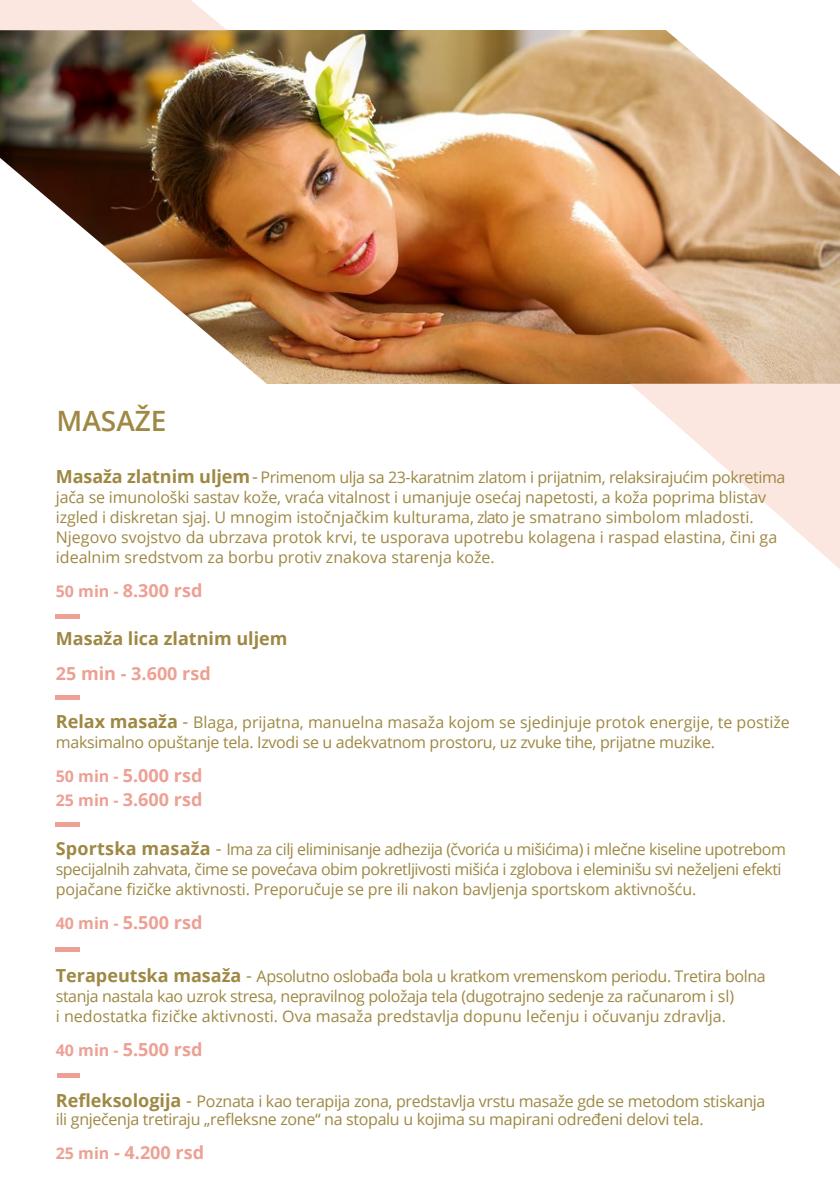
<style>
.page{position:relative;width:840px;height:1191px;background:#fff}
.page>*{position:absolute;margin:0;border:0;box-sizing:border-box;transform-origin:0 0}
.t1{font:600 28px "Open Sans";color:#9e8843}
.t2{font:700 18px/24px "Open Sans";color:#eda094}
.t3{font:700 18px "Open Sans";color:#9e8843}
.t4{font:16px/20px "Open Sans";letter-spacing:-.02em;color:#9e8843}
.t5{font:16px/20px "Open Sans";color:#9e8843}
.s1{font-weight:700;font-size:18px}
.s2{font-size:18px}
.s3{font-size:16px}
</style>
<div class="page">
<img style="left:0;top:30px;width:839px;height:354px">
<svg style="left:0;top:0;width:226px;height:30px;background:#fbe7e2"></svg>
<svg style="left:631px;top:384px;width:208px;height:184px"></svg>
<hr style="left:56px;top:695px;width:24px;height:4px;background:#eda094">
<hr style="left:56px;top:822px;width:24px;height:4px;background:#eda094">
<hr style="left:56px;top:947px;width:24px;height:4px;background:#eda094">
<hr style="left:56px;top:615px;width:24px;height:4px;background:#eda094">
<svg style="left:629px;top:30px;width:210px;height:146px"></svg>
<svg style="left:0;top:158px;width:267px;height:226px"></svg>
<hr style="left:58px;top:1073px;width:22px;height:4px;background:#eda094">
<h1 class="t1" style="left:56px;top:401px;width:111px">MASAŽE</h1>
<p class="t5" style="left:56px;top:467px;width:730px"><span class="s1">Masaža zlatnim uljem</span> <span class="s2">-</span> Primenom ulja sa 23-karatnim zlatom i prijatnim, relaksirajućim pokretima jača se imunološki sastav kože, vraća vitalnost i umanjuje osećaj napetosti, a koža poprima blistav izgled i diskretan sjaj. U mnogim istočnjačkim kulturama, zlato je smatrano simbolom mladosti.<br>Njegovo svojstvo da ubrzava protok krvi, te usporava upotrebu kolagena i raspad elastina, čini ga idealnim sredstvom za borbu protiv znakova starenja kože.</p>
<p class="t2" style="left:56px;top:578px;width:148px"><span class="s3">50 min -</span> 8.300 rsd</p>
<p class="t3" style="left:56px;top:626px;width:233px">Masaža lica zlatnim uljem</p>
<p class="t2" style="left:56px;top:660px;width:156px">25 min - 3.600 rsd</p>
<p class="t4" style="left:56px;top:712px;width:735px"><span class="s1">Relax masaža</span> <span class="s2">-</span> Blaga, prijatna, manuelna masaža kojom se sjedinjuje protok energije, te postiže maksimalno opuštanje tela. Izvodi se u adekvatnom prostoru, uz zvuke tihe, prijatne muzike.</p>
<p class="t2" style="left:56px;top:763px;width:148px"><span class="s3">50 min -</span> 5.000 rsd<br><span class="s3">25 min -</span> 3.600 rsd</p>
<p class="t4" style="left:56px;top:838px;width:731px"><span class="s1">Sportska masaža</span> <span class="s2">-</span> Ima za cilj eliminisanje adhezija (čvorića u mišićima) i mlečne kiseline upotrebom specijalnih zahvata, čime se povećava obim pokretljivosti mišića i zglobova i eleminišu svi neželjeni efekti pojačane fizičke aktivnosti. Preporučuje se pre ili nakon bavljenja sportskom aktivnošću.</p>
<p class="t2" style="left:56px;top:910px;width:148px"><span class="s3">40 min -</span> 5.500 rsd</p>
<p class="t4" style="left:56px;top:965px;width:711px"><span class="s1">Terapeutska masaža</span> <span class="s2">-</span> Apsolutno oslobađa bola u kratkom vremenskom periodu. Tretira bolna stanja nastala kao uzrok stresa, nepravilnog položaja tela (dugotrajno sedenje za računarom i sl)<br>i nedostatka fizičke aktivnosti. Ova masaža predstavlja dopunu lečenju i očuvanju zdravlja.</p>
<p class="t2" style="left:56px;top:1037px;width:148px"><span class="s3">40 min -</span> 5.500 rsd</p>
<p class="t4" style="left:56px;top:1091px;width:710px;line-height:18px"><span class="s1">Refleksologija</span> <span class="s2">-</span> Poznata i kao terapija zona, predstavlja vrstu masaže gde se metodom stiskanja ili gnječenja tretiraju „refleksne zone“ na stopalu u kojima su mapirani određeni delovi tela.</p>
<p class="t2" style="left:56px;top:1140px;width:150px"><span class="s3">25 min</span> - 4.200 rsd</p>
</div>
